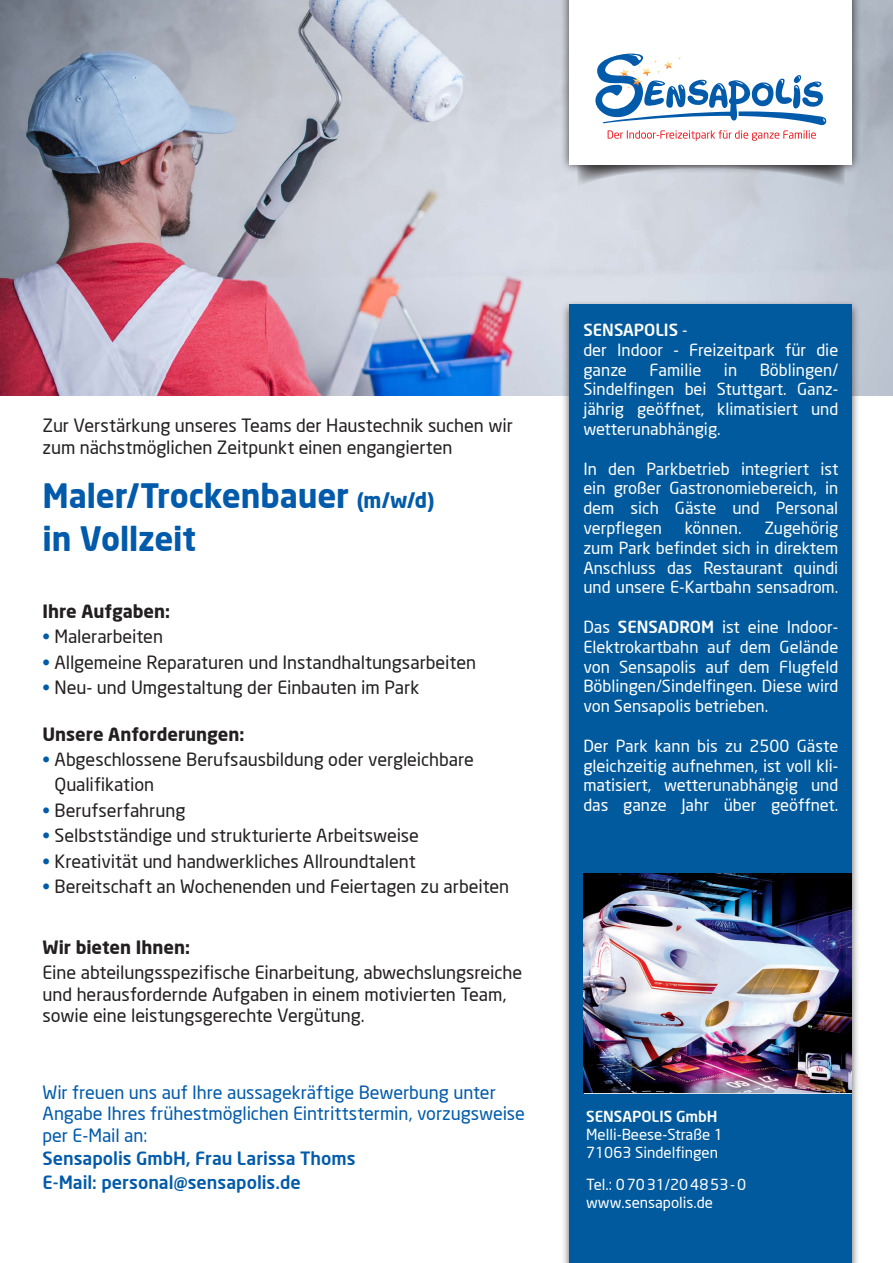
<style>
.page{position:relative;width:893px;height:1263px;background:#fff}
.page>*{position:absolute;margin:0;border:0;box-sizing:border-box;transform-origin:0 0}
.t1{font:700 33px/43.8px "Neo Sans";letter-spacing:-.005em;color:#015aaa}
.t2{font:18px/21.6px "Neo Sans";letter-spacing:-.005em;color:#231f20}
.t3{font:18px/21.6px "Neo Sans";letter-spacing:-.005em;color:#015aaa}
.t4{font:500 18px/23.7px "Neo Sans";color:#015aaa}
.t5{font:700 18px "Neo Sans";color:#231f20}
.t6{font:16.5px/19.8px "Neo Sans";color:#fff;text-align:justify}
.t7{font:15px/18px "Neo Sans";color:#fff}
.t8{font:500 15px "Neo Sans";color:#fff}
.s1{font-size:21px}
.s2{color:#015aaa}
.s3{color:#fff}
.s4{font-weight:500}
</style>
<div class="page">
<img style="left:0;top:0;width:893px;height:395px">
<div style="left:560px;top:0;width:301px;height:174px;background:#231f20;opacity:.9"></div>
<div style="left:570px;top:0;width:282px;height:164px;background:#fff"></div>
<div style="left:561px;top:300px;width:299px;height:963px;background:#231f20;opacity:.75"></div>
<div style="left:570px;top:304px;width:282px;height:959px;background:#015a9d"></div>
<svg style="left:577px;top:53px;width:268px;height:134px"></svg>
<hr style="left:584px;top:1092px;width:268px;height:2px;background:#fff">
<img style="left:584px;top:873px;width:268px;height:219px">
<p class="t2" style="left:43px;top:414px;width:472px">Zur Verstärkung unseres Teams der Haustechnik suchen wir zum nächstmöglichen Zeitpunkt einen engangierten</p>
<h1 class="t1" style="left:43px;top:473px;width:394px">Maler/Trockenbauer <span class="s1">(m/w/d) </span>in Vollzeit</h1>
<p class="t5" style="left:43px;top:600px;width:129px">Ihre Aufgaben:</p>
<p class="t2" style="left:43px;top:625px;width:122px"><span class="s2">•</span> Malerarbeiten</p>
<p class="t2" style="left:43px;top:651px;width:435px"><span class="s2">•</span> Allgemeine Reparaturen und Instandhaltungsarbeiten</p>
<p class="t2" style="left:43px;top:676px;width:378px"><span class="s2">•</span> Neu- und Umgestaltung der Einbauten im Park</p>
<p class="t5" style="left:43px;top:722px;width:203px">Unsere Anforderungen:</p>
<p class="t2" style="left:43px;top:748px;width:433px"><span class="s2">•</span> Abgeschlossene Berufsausbildung oder vergleichbare</p>
<p class="t2" style="left:43px;top:774px;width:113px"><span class="s3">•</span> Qualifikation</p>
<p class="t2" style="left:43px;top:799px;width:144px"><span class="s2">•</span> Berufserfahrung</p>
<p class="t2" style="left:43px;top:824px;width:378px"><span class="s2">•</span> Selbstständige und strukturierte Arbeitsweise</p>
<p class="t2" style="left:43px;top:850px;width:375px"><span class="s2">•</span> Kreativität und handwerkliches Allroundtalent</p>
<p class="t2" style="left:43px;top:875px;width:468px"><span class="s2">•</span> Bereitschaft an Wochenenden und Feiertagen zu arbeiten</p>
<p class="t5" style="left:43px;top:935px;width:149px">Wir bieten Ihnen:</p>
<p class="t2" style="left:43px;top:961px;width:481px">Eine abteilungsspezifische Einarbeitung, abwechslungsreiche und herausfordernde Aufgaben in einem motivierten Team, sowie eine leistungsgerechte Vergütung.</p>
<p class="t3" style="left:43px;top:1081px;width:484px">Wir freuen uns auf Ihre aussagekräftige Bewerbung unter<br>Angabe Ihres frühestmöglichen Eintrittstermin, vorzugsweise per E-Mail an:</p>
<p class="t4" style="left:43px;top:1146px;width:315px">Sensapolis GmbH, Frau Larissa Thoms<br>E-Mail: personal@sensapolis.de</p>
<p class="t6" style="left:583px;top:320px;width:256px;text-align:left"><span class="s4">SENSAPOLIS</span> -<br>der Indoor - Freizeitpark für die ganze</p>
<p class="t6" style="left:583px;top:359px;width:256px;text-indent:176px">Böblingen/ Sindelfingen bei Stuttgart. Ganz&shy;jährig geöffnet, klimatisiert und wetterunabhängig.</p>
<p class="t6" style="left:583px;top:458px;width:256px">In den Parkbetrieb integriert ist ein großer Gastronomiebereich, in dem sich Gäste und Personal verpflegen</p>
<p class="t6" style="left:649px;top:359px;width:53px">Familie</p>
<p class="t6" style="left:724px;top:359px;width:15px">in</p>
<p class="t6" style="left:583px;top:518px;width:256px;text-indent:181px">Zugehörig zum Park befindet sich in direktem Anschluss das Restaurant quindi und unsere E-Kartbahn sensadrom.</p>
<p class="t6" style="left:583px;top:617px;width:256px">Das <span class="s4">SENSADROM</span> ist eine Indoor-Elektrokartbahn auf dem Gelände von Sensapolis auf dem Flugfeld Böblingen/Sindelfingen. Diese wird von Sensapolis betrieben.</p>
<p class="t6" style="left:583px;top:735px;width:256px">Der Park kann bis zu 2500 Gäste gleichzeitig aufnehmen, ist voll kli&shy;matisiert, wetterunabhängig und das ganze Jahr über geöffnet.</p>
<p class="t6" style="left:685px;top:518px;width:58px">können.</p>
<p class="t8" style="left:586px;top:1107px;width:133px">SENSAPOLIS GmbH</p>
<p class="t7" style="left:586px;top:1125px;width:138px">Melli-Beese-Straße 1<br>71063 Sindelfingen</p>
<p class="t7" style="left:586px;top:1175px;width:162px">Tel.: 07031/204853-0 www.sensapolis.de</p>
</div>
